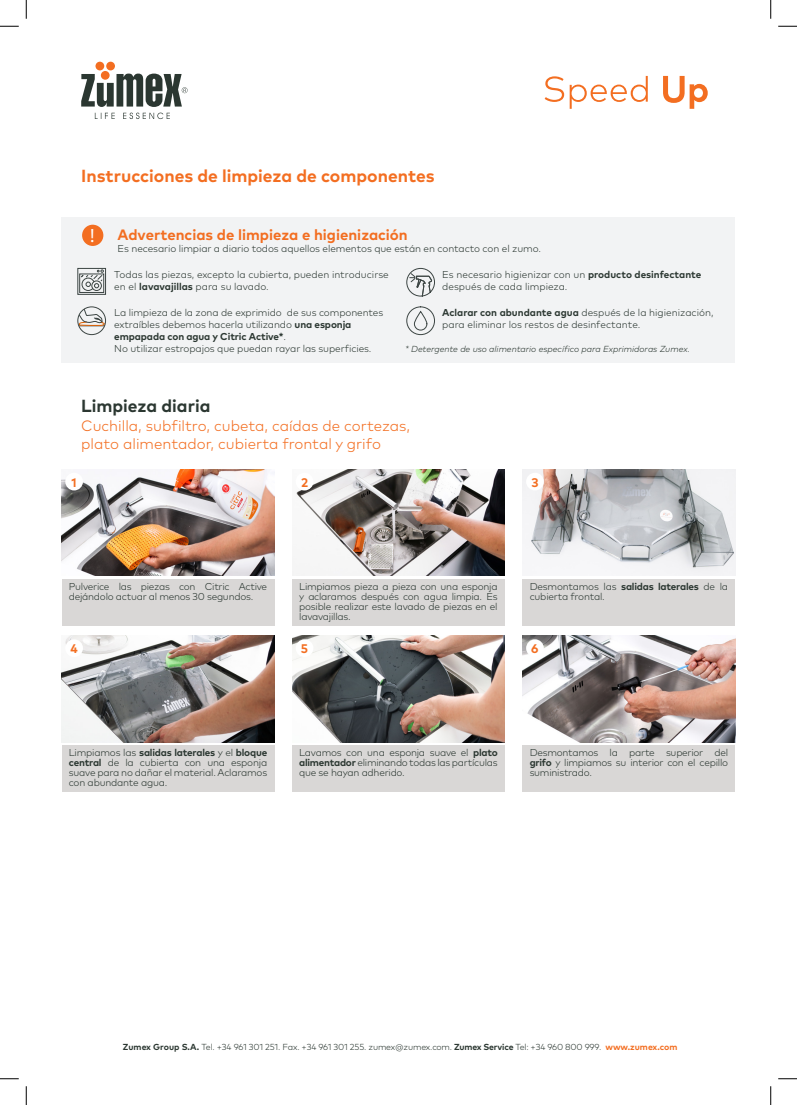
<style>
.page{position:relative;width:797px;height:1105px;background:#fff}
.page>*{position:absolute;margin:0;border:0;box-sizing:border-box;transform-origin:0 0}
.t1{font:19.25px "Myriad Pro";color:#fff}
.t2{font:700 17.5px "Mark Pro";color:#f36e21}
.t3{font:700 17.5px "Mark Pro";color:#2b3731}
.t4{font:300 15px/18px "Mark Pro";color:#f36e21}
.t5{font:700 15px "Mark Pro";color:#f36e21}
.t6{font:700 12.5px "Mark Pro";color:#f36e21}
.t7{font:300 10px/10px "Mark Pro";letter-spacing:-.015em;color:#2b3731}
.t8{font:300 8.75px "Mark Pro";letter-spacing:-.02em;color:#2b3731}
.t9{font:italic 300 8.75px "Mark Pro";color:#2b3731}
.s1{font-weight:700}
.s2{font-weight:700;color:#f36e21}
</style>
<div class="page">
<div style="left:292px;top:579px;width:213px;height:46px;background:#d9d7d6"></div>
<div style="left:62px;top:579px;width:212px;height:46px;background:#d9d7d6"></div>
<div style="left:522px;top:579px;width:213px;height:46px;background:#d9d7d6"></div>
<div style="left:62px;top:746px;width:212px;height:46px;background:#d9d7d6"></div>
<div style="left:292px;top:746px;width:213px;height:46px;background:#d9d7d6"></div>
<div style="left:522px;top:746px;width:213px;height:46px;background:#d9d7d6"></div>
<svg style="left:81px;top:62px;width:106px;height:57px"></svg>
<svg style="left:544px;top:76px;width:103px;height:33px"></svg>
<svg style="left:663px;top:76px;width:44px;height:33px"></svg>
<div style="left:62px;top:218px;width:673px;height:145px;background:#f2f3f4"></div>
<div style="left:82px;top:225px;width:21px;height:21px;background:#f36e21;border-radius:50%"></div>
<svg style="left:77px;top:268px;width:29px;height:27px"></svg>
<svg style="left:406px;top:268px;width:29px;height:29px"></svg>
<svg style="left:78px;top:307px;width:28px;height:19px"></svg>
<div style="left:77px;top:307px;width:29px;height:28px;border:1px solid #3c4543;border-radius:50%"></div>
<div style="left:406px;top:307px;width:29px;height:28px;border:1px solid #3c4543;border-radius:50%"></div>
<div style="left:414px;top:311px;width:13px;height:19px;border:1px solid #3c4543;border-radius:6px"></div>
<img style="left:292px;top:469px;width:213px;height:106px">
<img style="left:62px;top:469px;width:212px;height:106px">
<img style="left:522px;top:469px;width:213px;height:106px">
<img style="left:62px;top:636px;width:212px;height:106px">
<img style="left:292px;top:636px;width:213px;height:106px">
<img style="left:522px;top:636px;width:213px;height:106px">
<div style="left:296px;top:473px;width:17px;height:17px;background:#fff;border-radius:50%"></div>
<div style="left:65px;top:473px;width:18px;height:17px;background:#fff;border-radius:50%"></div>
<div style="left:526px;top:473px;width:18px;height:17px;background:#fff;border-radius:50%"></div>
<div style="left:65px;top:639px;width:18px;height:18px;background:#fff;border-radius:50%"></div>
<div style="left:296px;top:639px;width:17px;height:18px;background:#fff;border-radius:50%"></div>
<div style="left:526px;top:639px;width:18px;height:18px;background:#fff;border-radius:50%"></div>
<svg style="left:0;top:25px;width:19px;height:2px"></svg>
<svg style="left:778px;top:25px;width:19px;height:2px"></svg>
<svg style="left:0;top:1078px;width:19px;height:1px"></svg>
<svg style="left:778px;top:1078px;width:19px;height:1px"></svg>
<svg style="left:25px;top:0;width:2px;height:19px"></svg>
<svg style="left:25px;top:1086px;width:2px;height:19px"></svg>
<svg style="left:770px;top:0;width:1px;height:19px"></svg>
<svg style="left:770px;top:1086px;width:1px;height:19px"></svg>
<p class="t2" style="left:81px;top:162px;width:355px">Instrucciones de limpieza de componentes</p>
<h1 class="t1" style="left:90px;top:223px;width:6px">!</h1>
<p class="t5" style="left:117px;top:223px;width:292px">Advertencias de limpieza e higienización</p>
<p class="t7" style="left:117px;top:243px;width:425px">Es necesario limpiar a diario todos aquellos elementos que están en contacto con el zumo.</p>
<p class="t7" style="left:114px;top:267px;width:276px;line-height:12px">Todas las piezas, excepto la cubierta, pueden introducirse en el <span class="s1">lavavajillas</span> para su lavado.</p>
<p class="t7" style="left:114px;top:306px;width:270px;line-height:12px">La limpieza de la zona de exprimido de sus componentes extraíbles debemos hacerla utilizando <span class="s1">una esponja empapada con agua y Citric Active*</span>.<br>No utilizar estropajos que puedan rayar las superficies.</p>
<p class="t7" style="left:442px;top:267px;width:261px;line-height:12px">Es necesario higienizar con un <span class="s1">producto desinfectante </span>después de cada limpieza.</p>
<p class="t7" style="left:442px;top:306px;width:273px;line-height:12px"><span class="s1">Aclarar con abundante agua</span> después de la higienización, para eliminar los restos de desinfectante.</p>
<p class="t9" style="left:405px;top:342px;width:286px">* Detergente de uso alimentario específico para Exprimidoras Zumex.</p>
<p class="t3" style="left:81px;top:393px;width:131px">Limpieza diaria</p>
<p class="t4" style="left:81px;top:416px;width:330px">Cuchilla, subfiltro, cubeta, caídas de cortezas, plato alimentador, cubierta frontal y grifo</p>
<p class="t6" style="left:72px;top:473px;width:7px">1</p>
<p class="t6" style="left:301px;top:473px;width:9px">2</p>
<p class="t6" style="left:531px;top:473px;width:9px">3</p>
<p class="t7" style="left:69px;top:581px;width:200px">Pulverice las piezas con Citric Active dejándolo actuar al menos 30 segundos.</p>
<p class="t7" style="left:529px;top:581px;width:200px">Desmontamos las <span class="s1">salidas laterales</span> de la cubierta frontal.</p>
<p class="t7" style="left:299px;top:581px;width:200px;text-align:justify">Limpiamos pieza a pieza con una esponja y aclaramos después con agua limpia. Es posible realizar este lavado de piezas en el lavavajillas.</p>
<p class="t6" style="left:70px;top:639px;width:9px">4</p>
<p class="t6" style="left:301px;top:639px;width:9px">5</p>
<p class="t6" style="left:531px;top:639px;width:9px">6</p>
<p class="t7" style="left:69px;top:747px;width:200px;text-align:justify">Limpiamos las <span class="s1">salidas laterales</span> y el <span class="s1">bloque central</span> de la cubierta con una esponja suave para no dañar el material. Aclaramos con abundante agua.</p>
<p class="t7" style="left:299px;top:747px;width:200px;text-align:justify">Lavamos con una esponja suave el <span class="s1">plato alimentador</span> eliminando todas las partículas que se hayan adherido.</p>
<p class="t7" style="left:529px;top:747px;width:200px;text-align:justify">Desmontamos la parte superior del <span class="s1">grifo</span> y limpiamos su interior con el cepillo suministrado.</p>
<p class="t8" style="left:123px;top:1040px;width:556px"><span class="s1">Zumex Group S.A.</span> Tel. +34 961 301 251. Fax. +34 961 301 255. zumex@zumex.com. <span class="s1">Zumex Service</span> Tel: +34 960 800 999. <span class="s2">www.zumex.com</span></p>
</div>
